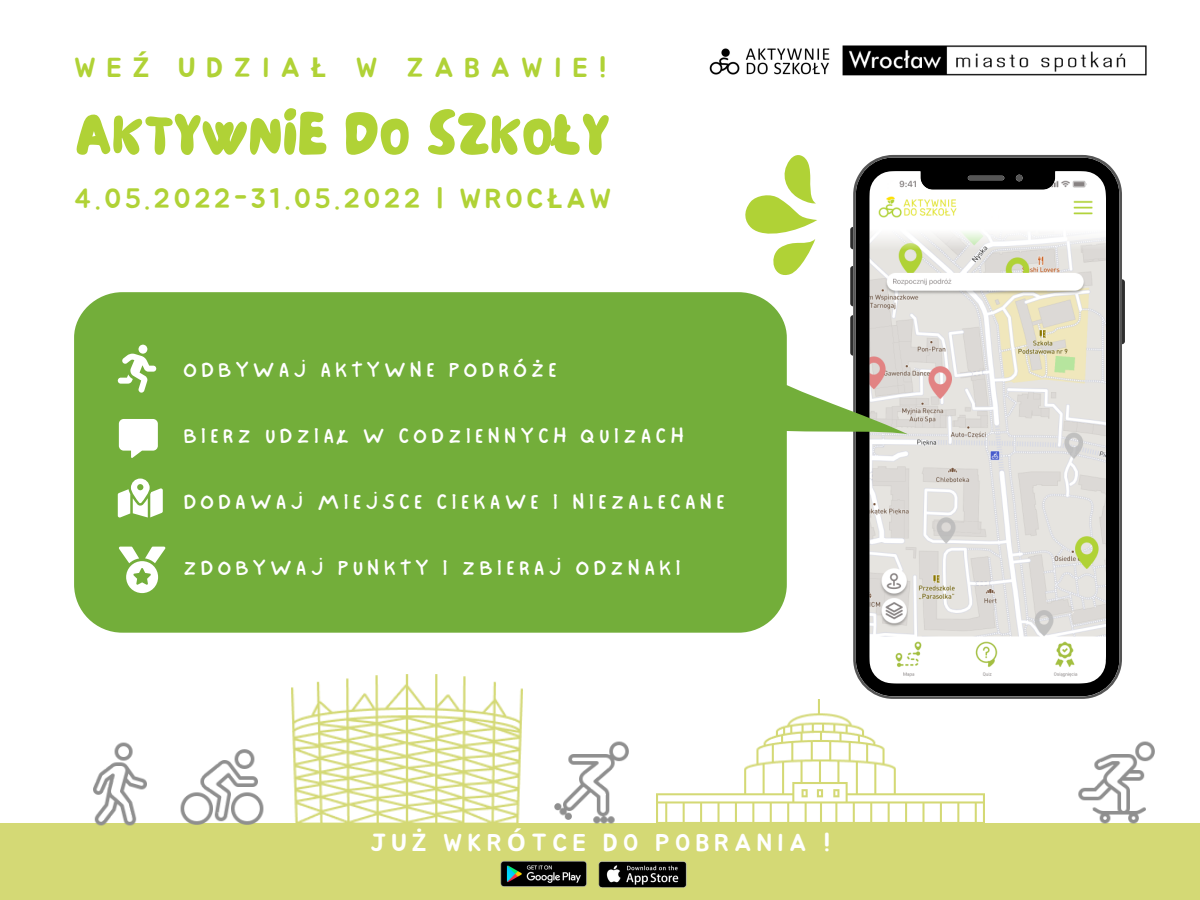
<style>
.page{position:relative;width:1200px;height:900px;background:#fff}
.page>*{position:absolute;margin:0;border:0;box-sizing:border-box;transform-origin:0 0}
.t1{font:60px "NF Lepetitcochon Regular";letter-spacing:.02em;color:#b0d236}
.t2{font:27.4px "Jua";letter-spacing:.14em;color:#b0d236}
.t3{font:27.4px "Jua";letter-spacing:.405em;color:#b0d236}
.t4{font:24.2px "Jua";letter-spacing:.225em;color:#fff}
.t5{font:22.2px "NF One Little Font Regular";letter-spacing:.2em;color:#fff}
.s1{font-family:"Noto Sans";font-weight:700}
</style>
<div class="page">
<svg style="left:850px;top:227px;width:3px;height:22px"></svg>
<svg style="left:850px;top:266px;width:3px;height:26px"></svg>
<svg style="left:1122px;top:279px;width:3px;height:65px"></svg>
<svg style="left:853px;top:155px;width:269px;height:544px"></svg>
<img style="left:657px;top:699px;width:328px;height:124px">
<svg style="left:74px;top:292px;width:834px;height:341px;background:#81b350"></svg>
<svg style="left:745px;top:155px;width:72px;height:120px"></svg>
<div style="left:0;top:823px;width:1200px;height:77px;background:#d4d975"></div>
<img style="left:500px;top:861px;width:87px;height:26px">
<img style="left:598px;top:861px;width:89px;height:27px">
<svg style="left:118px;top:345px;width:38px;height:48px"></svg>
<svg style="left:118px;top:479px;width:45px;height:39px"></svg>
<svg style="left:119px;top:419px;width:39px;height:39px"></svg>
<svg style="left:119px;top:547px;width:46px;height:46px"></svg>
<img style="left:554px;top:741px;width:75px;height:83px">
<img style="left:1078px;top:741px;width:77px;height:83px">
<img style="left:180px;top:749px;width:84px;height:76px">
<img style="left:93px;top:742px;width:54px;height:84px">
<img style="left:292px;top:674px;width:231px;height:149px">
<img style="left:842px;top:45px;width:305px;height:31px">
<img style="left:709px;top:48px;width:121px;height:27px">
<p class="t3" style="left:74px;top:55px;width:534px">WE<span class="s1">Ź</span> UDZIA<span class="s1">Ł</span> W ZABAWIE!</p>
<p class="t1" style="left:76px;top:93px;width:534px">AKTYWNIE DO SZKOŁY</p>
<p class="t2" style="left:74px;top:186px;width:539px">4.05.2022-31.05.2022 | WROC<span class="s1">Ł</span>AW</p>
<p class="t5" style="left:183px;top:356px;width:375px">ODBYWAJ AKTYWNE PODRÓŻE</p>
<p class="t5" style="left:183px;top:422px;width:502px">BIERZ UDZIAŁ W CODZIENNYCH QUIZACH</p>
<p class="t5" style="left:183px;top:488px;width:543px">DODAWAJ MIEJSCE CIEKAWE I NIEZALECANE</p>
<p class="t5" style="left:183px;top:554px;width:499px">ZDOBYWAJ PUNKTY I ZBIERAJ ODZNAKI</p>
<p class="t4" style="left:371px;top:831px;width:461px">JU<span class="s1">Ż</span> WKR<span class="s1">Ó</span>TCE DO POBRANIA !</p>
</div>
